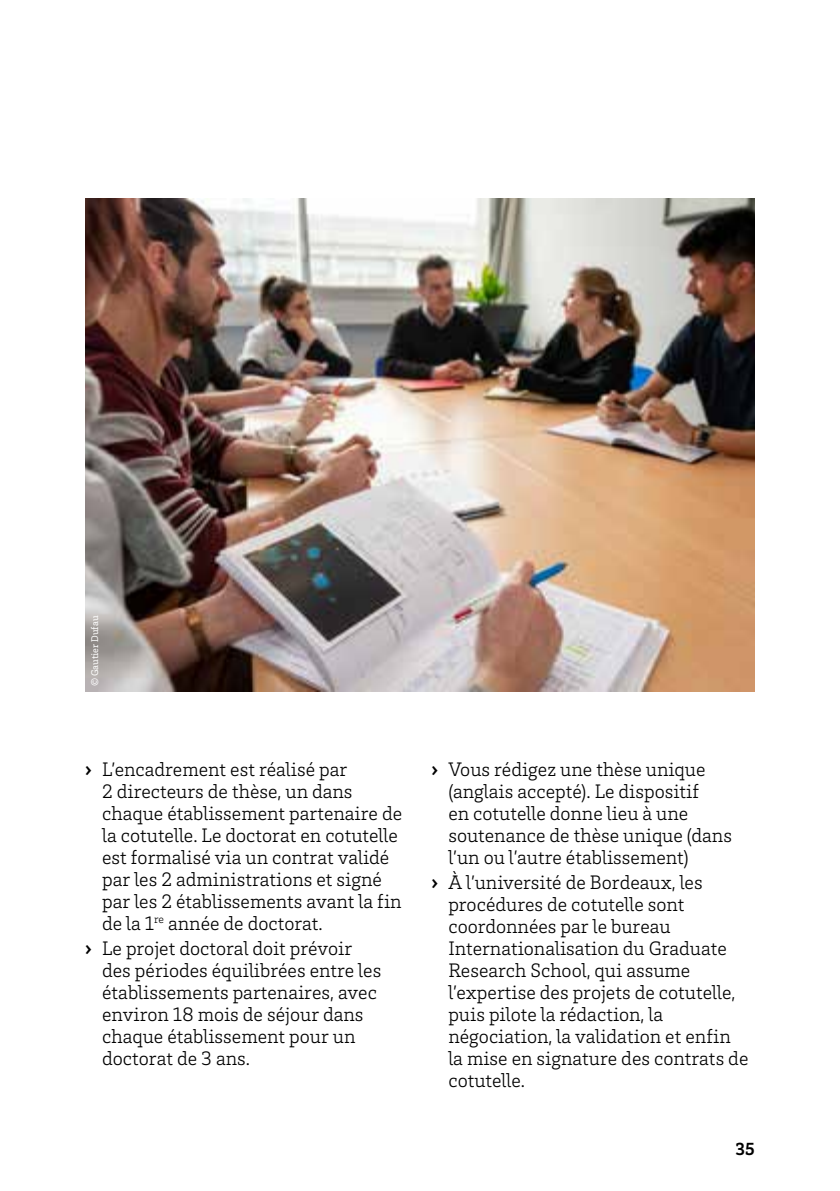
<style>
.page{position:relative;width:840px;height:1191px;background:#fff}
.page>*{position:absolute;margin:0;border:0;box-sizing:border-box;transform-origin:0 0}
.t1{font:300 20px/22px "Brix Slab";color:#000}
.t2{font:700 18px "Brix Slab";color:#000}
.t3{font:10px "Brix Slab";color:#fff}
.s1{font-weight:700}
</style>
<div class="page">
<img style="left:85px;top:198px;width:669px;height:494px">
<p class="t3" style="left:88px;top:686px;width:72px;rotate:-90deg">© Gautier Dufau</p>
<p class="t1" style="left:102px;top:757px;width:301px;text-indent:-17px"><span class="s1">›</span> L’encadrement est réalisé par<br>2 directeurs de thèse, un dans chaque établissement partenaire de la cotutelle. Le doctorat en cotutelle est formalisé via un contrat validé par les 2 administrations et signé par les 2 établissements avant la fin de la 1<sup>re</sup> année de doctorat.</p>
<p class="t1" style="left:102px;top:936px;width:280px;text-indent:-17px"><span class="s1">›</span> Le projet doctoral doit prévoir des périodes équilibrées entre les établissements partenaires, avec environ 18 mois de séjour dans chaque établissement pour un doctorat de 3 ans.</p>
<p class="t1" style="left:448px;top:757px;width:285px;text-indent:-17px"><span class="s1">›</span> Vous rédigez une thèse unique (anglais accepté). Le dispositif<br>en cotutelle donne lieu à une soutenance de thèse unique (dans l’un ou l’autre établissement)</p>
<p class="t1" style="left:448px;top:870px;width:301px;text-indent:-17px"><span class="s1">›</span> À l’université de Bordeaux, les procédures de cotutelle sont coordonnées par le bureau<br>Internationalisation du Graduate<br>Research School, qui assume l’expertise des projets de cotutelle, puis pilote la rédaction, la négociation, la validation et enfin la mise en signature des contrats de cotutelle.</p>
<p class="t2" style="left:735px;top:1137px;width:21px">35</p>
</div>
